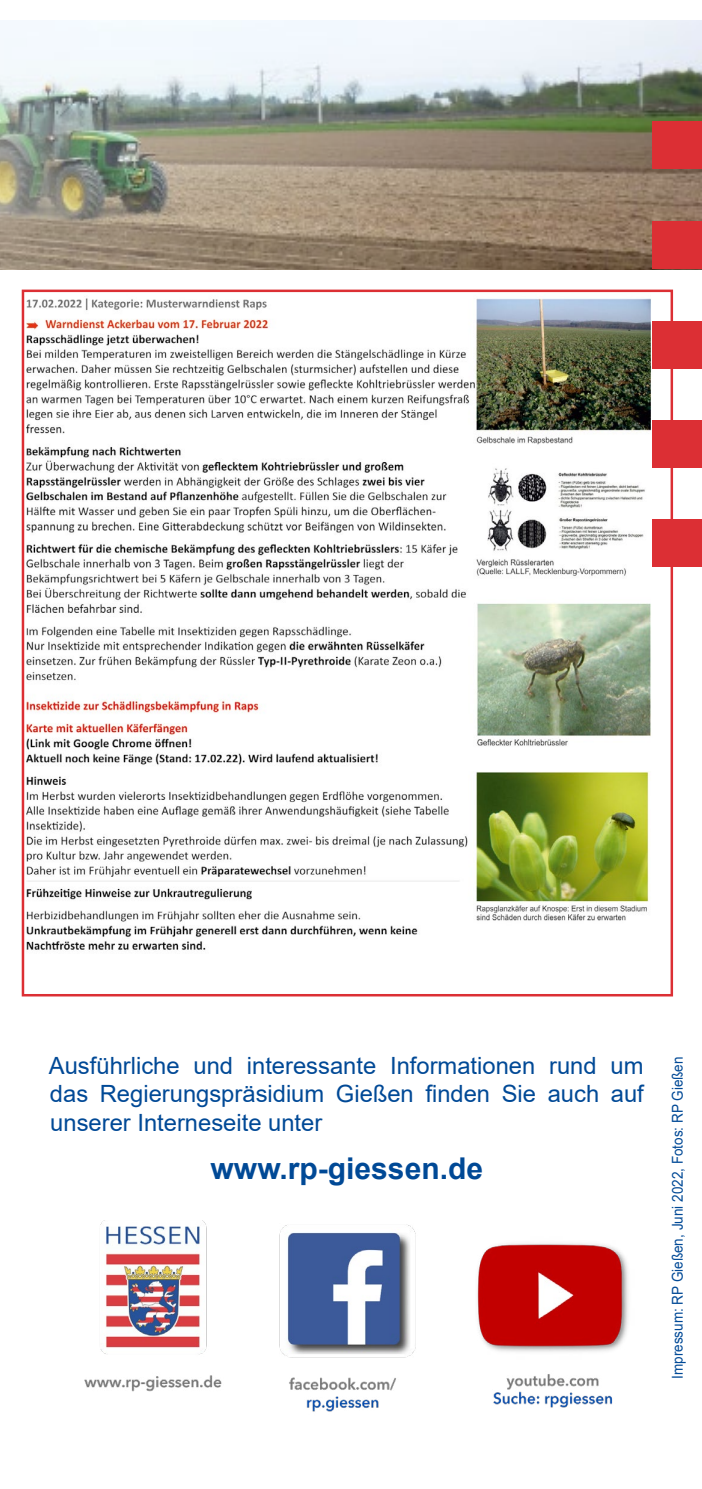
<style>
.page{position:relative;width:702px;height:1489px;background:#fff}
.page>*{position:absolute;margin:0;border:0;box-sizing:border-box;transform-origin:0 0}
.t1{font:700 30px "Arial";color:#004996}
.t2{font:23.75px/28.5px "Arial";color:#004996;text-align:justify}
.t3{font:15px "Arial";color:#004996;scale:.9 1}
</style>
<div class="page">
<img style="left:27px;top:298px;width:630px;height:652px">
<div style="left:22px;top:289px;width:651px;height:707px;border:3px solid #dc2f34"></div>
<div style="left:653px;top:321px;width:49px;height:47px;background:#dc2f34"></div>
<div style="left:653px;top:420px;width:49px;height:48px;background:#dc2f34"></div>
<div style="left:653px;top:519px;width:49px;height:47px;background:#dc2f34"></div>
<img style="left:0;top:21px;width:702px;height:248px">
<div style="left:653px;top:122px;width:49px;height:47px;background:#dc2f34"></div>
<div style="left:653px;top:221px;width:49px;height:48px;background:#dc2f34"></div>
<img style="left:279px;top:1224px;width:137px;height:188px">
<img style="left:477px;top:1243px;width:152px;height:165px">
<img style="left:84px;top:1220px;width:138px;height:172px">
<p class="t2" style="left:49px;top:1050px;width:596px">Ausführliche und interessante Informationen rund um das Regierungspräsidium Gießen finden Sie auch auf unserer Interneseite unter</p>
<p class="t1" style="left:211px;top:1147px;width:274px">www.rp-giessen.de</p>
<p class="t3" style="left:667px;top:1378px;width:359px;rotate:-90deg">Impressum: RP Gießen, Juni 2022, Fotos: RP Gießen</p>
</div>
